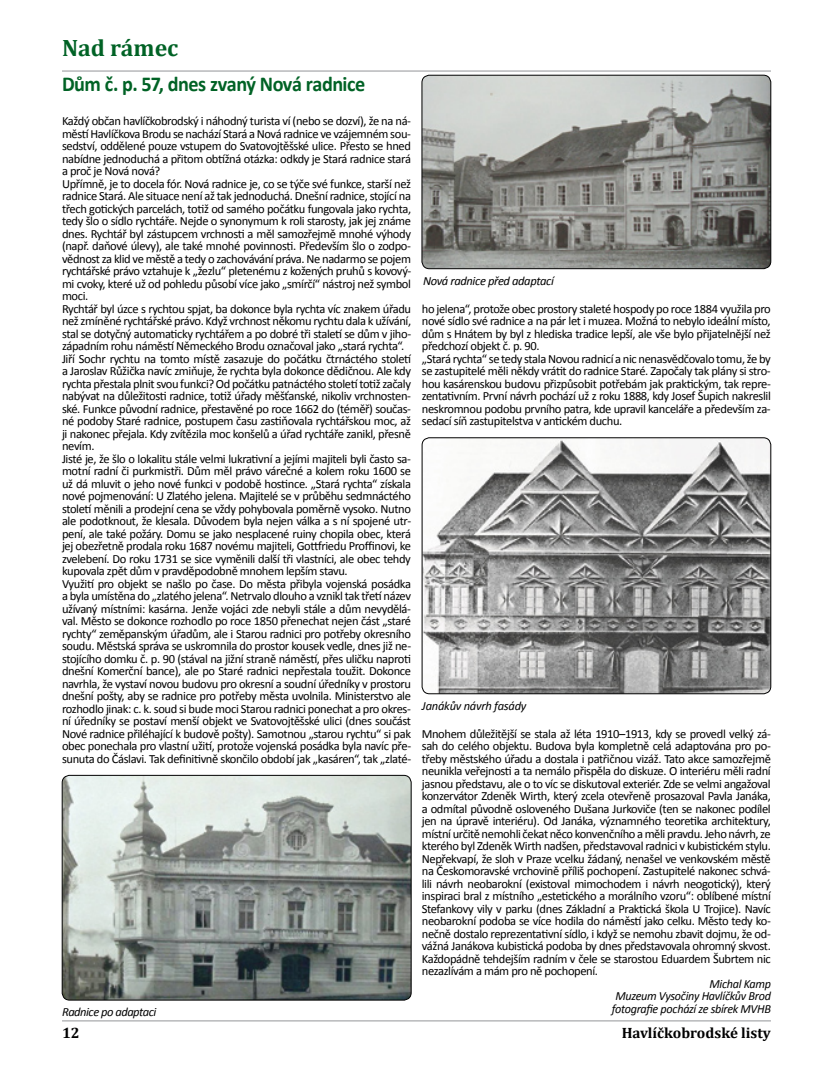
<style>
.page{position:relative;width:833px;height:1081px;background:#fff}
.page>*{position:absolute;margin:0;border:0;box-sizing:border-box;transform-origin:0 0}
.t1{font:700 23.75px "Cambria";color:#006225}
.t2{font:700 21.25px "Calibri";letter-spacing:-.025em;color:#006225;scale:.95 1}
.t3{font:700 15px "Cambria";color:#000}
.t4{font:12.5px/12.5px "Calibri";letter-spacing:-.03em;color:#000}
.t5{font:italic 12.5px/12.5px "Calibri";letter-spacing:-.025em;color:#000;text-align:justify}
</style>
<div class="page">
<hr style="left:62px;top:71px;width:709px;height:1px;background:#939598">
<hr style="left:62px;top:1020px;width:709px;height:1px;background:#939598">
<img style="left:62px;top:775px;width:349px;height:225px">
<div style="left:62px;top:775px;width:349px;height:225px;border:1px solid #000;border-radius:8px"></div>
<img style="left:422px;top:438px;width:349px;height:256px">
<div style="left:422px;top:437px;width:349px;height:257px;border:1px solid #000;border-radius:8px"></div>
<img style="left:422px;top:75px;width:349px;height:194px">
<div style="left:422px;top:75px;width:349px;height:194px;border:1px solid #000;border-radius:8px"></div>
<h1 class="t1" style="left:62px;top:33px;width:118px">Nad rámec</h1>
<h2 class="t2" style="left:62px;top:71px;width:321px">Dům č. p. 57, dnes zvaný Nová radnice</h2>
<p class="t4" style="left:62px;top:114px;width:351px">Každý občan havlíčkobrodský i náhodný turista ví (nebo se dozví), že na ná&shy;městí Havlíčkova Brodu se nachází Stará a Nová radnice ve vzájemném sou&shy;sedství, oddělené pouze vstupem do Svatovojtěšské ulice. Přesto se hned nabídne jednoduchá a přitom obtížná otázka: odkdy je Stará radnice stará a proč je Nová nová?<br>Upřímně, je to docela fór. Nová radnice je, co se týče své funkce, starší než radnice Stará. Ale situace není až tak jednoduchá. Dnešní radnice, stojící na třech gotických parcelách, totiž od samého počátku fungovala jako rychta, tedy šlo o sídlo rychtáře. Nejde o synonymum k roli starosty, jak jej známe dnes. Rychtář byl zástupcem vrchnosti a měl samozřejmě mnohé výhody (např. daňové úlevy), ale také mnohé povinnosti. Především šlo o zodpo&shy;vědnost za klid ve městě a tedy o zachovávání práva. Ne nadarmo se pojem rychtářské právo vztahuje k „žezlu“ pletenému z kožených pruhů s kovový&shy;mi cvoky, které už od pohledu působí více jako „smírčí“ nástroj než symbol moci.<br>Rychtář byl úzce s rychtou spjat, ba dokonce byla rychta víc znakem úřadu než zmíněné rychtářské právo. Když vrchnost někomu rychtu dala k užívání, stal se dotyčný automaticky rychtářem a po dobré tři staletí se dům v jiho&shy;západním rohu náměstí Německého Brodu označoval jako „stará rychta“.<br>Jiří Sochr rychtu na tomto místě zasazuje do počátku čtrnáctého století a Jaroslav Růžička navíc zmiňuje, že rychta byla dokonce dědičnou. Ale kdy rychta přestala plnit svou funkci? Od počátku patnáctého století totiž začaly nabývat na důležitosti radnice, totiž úřady měšťanské, nikoliv vrchnosten&shy;ské. Funkce původní radnice, přestavěné po roce 1662 do (téměř) součas&shy;né podoby Staré radnice, postupem času zastiňovala rychtářskou moc, až ji nakonec přejala. Kdy zvítězila moc konšelů a úřad rychtáře zanikl, přesně nevím.<br>Jisté je, že šlo o lokalitu stále velmi lukrativní a jejími majiteli byli často sa&shy;motní radní či purkmistři. Dům měl právo várečné a kolem roku 1600 se už dá mluvit o jeho nové funkci v podobě hostince. „Stará rychta“ získala nové pojmenování: U Zlatého jelena. Majitelé se v průběhu sedmnáctého století měnili a prodejní cena se vždy pohybovala poměrně vysoko. Nutno ale podotknout, že klesala. Důvodem byla nejen válka a s ní spojené utr&shy;pení, ale také požáry. Domu se jako nesplacené ruiny chopila obec, která jej obezřetně prodala roku 1687 novému majiteli, Gottfriedu Proffinovi, ke zvelebení. Do roku 1731 se sice vyměnili další tři vlastníci, ale obec tehdy kupovala zpět dům v pravděpodobně mnohem lepším stavu.<br>Využití pro objekt se našlo po čase. Do města přibyla vojenská posádka a byla umístěna do „zlatého jelena“. Netrvalo dlouho a vznikl tak třetí název užívaný místními: kasárna. Jenže vojáci zde nebyli stále a dům nevydělá&shy;val. Město se dokonce rozhodlo po roce 1850 přenechat nejen část „staré rychty“ zeměpanským úřadům, ale i Starou radnici pro potřeby okresního soudu. Městská správa se uskromnila do prostor kousek vedle, dnes již ne&shy;stojícího domku č. p. 90 (stával na jižní straně náměstí, přes uličku naproti dnešní Komerční bance), ale po Staré radnici nepřestala toužit. Dokonce navrhla, že vystaví novou budovu pro okresní a soudní úředníky v prostoru dnešní pošty, aby se radnice pro potřeby města uvolnila. Ministerstvo ale rozhodlo jinak: c. k. soud si bude moci Starou radnici ponechat a pro okres&shy;ní úředníky se postaví menší objekt ve Svatovojtěšské ulici (dnes součást Nové radnice přiléhající k budově pošty). Samotnou „starou rychtu“ si pak obec ponechala pro vlastní užití, protože vojenská posádka byla navíc pře&shy;sunuta do Čáslavi. Tak definitivně skončilo období jak „kasáren“, tak „zlaté-</p>
<p class="t5" style="left:62px;top:1005px;width:96px">Radnice po adaptaci</p>
<p class="t5" style="left:423px;top:274px;width:132px">Nová radnice před adaptací</p>
<p class="t4" style="left:422px;top:302px;width:351px">ho jelena“, protože obec prostory staleté hospody po roce 1884 využila pro nové sídlo své radnice a na pár let i muzea. Možná to nebylo ideální místo, dům s Hnátem by byl z hlediska tradice lepší, ale vše bylo přijatelnější než předchozí objekt č. p. 90.<br>„Stará rychta“ se tedy stala Novou radnicí a nic nenasvědčovalo tomu, že by se zastupitelé měli někdy vrátit do radnice Staré. Započaly tak plány si stro&shy;hou kasárenskou budovu přizpůsobit potřebám jak praktickým, tak repre&shy;zentativním. První návrh pochází už z roku 1888, kdy Josef Šupich nakreslil neskromnou podobu prvního patra, kde upravil kanceláře a především za&shy;sedací síň zastupitelstva v antickém duchu.</p>
<p class="t5" style="left:422px;top:698px;width:106px">Janákův návrh fasády</p>
<p class="t4" style="left:422px;top:727px;width:350px;text-align:justify">Mnohem důležitější se stala až léta 1910–1913, kdy se provedl velký zá&shy;sah do celého objektu. Budova byla kompletně celá adaptována pro po&shy;třeby městského úřadu a dostala i patřičnou vizáž. Tato akce samozřejmě neunikla veřejnosti a ta nemálo přispěla do diskuze. O interiéru měli radní jasnou představu, ale o to víc se diskutoval exteriér. Zde se velmi angažoval konzervátor Zdeněk Wirth, který zcela otevřeně prosazoval Pavla Janáka, a odmítal původně osloveného Dušana Jurkoviče (ten se nakonec podílel jen na úpravě interiéru). Od Janáka, významného teoretika architektury, místní určitě nemohli čekat něco konvenčního a měli pravdu. Jeho návrh, ze kterého byl Zdeněk Wirth nadšen, představoval radnici v kubistickém stylu.<br>Nepřekvapí, že sloh v Praze vcelku žádaný, nenašel ve venkovském městě na Českomoravské vrchovině příliš pochopení. Zastupitelé nakonec schvá&shy;lili návrh neobarokní (existoval mimochodem i návrh neogotický), který inspiraci bral z místního „estetického a morálního vzoru“: oblíbené místní Stefankovy vily v parku (dnes Základní a Praktická škola U Trojice). Navíc neobarokní podoba se více hodila do náměstí jako celku. Město tedy ko&shy;nečně dostalo reprezentativní sídlo, i když se nemohu zbavit dojmu, že od&shy;vážná Janákova kubistická podoba by dnes představovala ohromný skvost.<br>Každopádně tehdejším radním v čele se starostou Eduardem Šubrtem nic nezazlívám a mám pro ně pochopení.</p>
<p class="t5" style="left:612px;top:977px;width:161px;text-indent:98px">Michal Kamp Muzeum Vysočiny Havlíčkův Brod fotografie pochází ze sbírek MVHB</p>
<p class="t3" style="left:62px;top:1024px;width:19px">12</p>
<p class="t3" style="left:621px;top:1024px;width:151px">Havlíčkobrodské listy</p>
</div>
